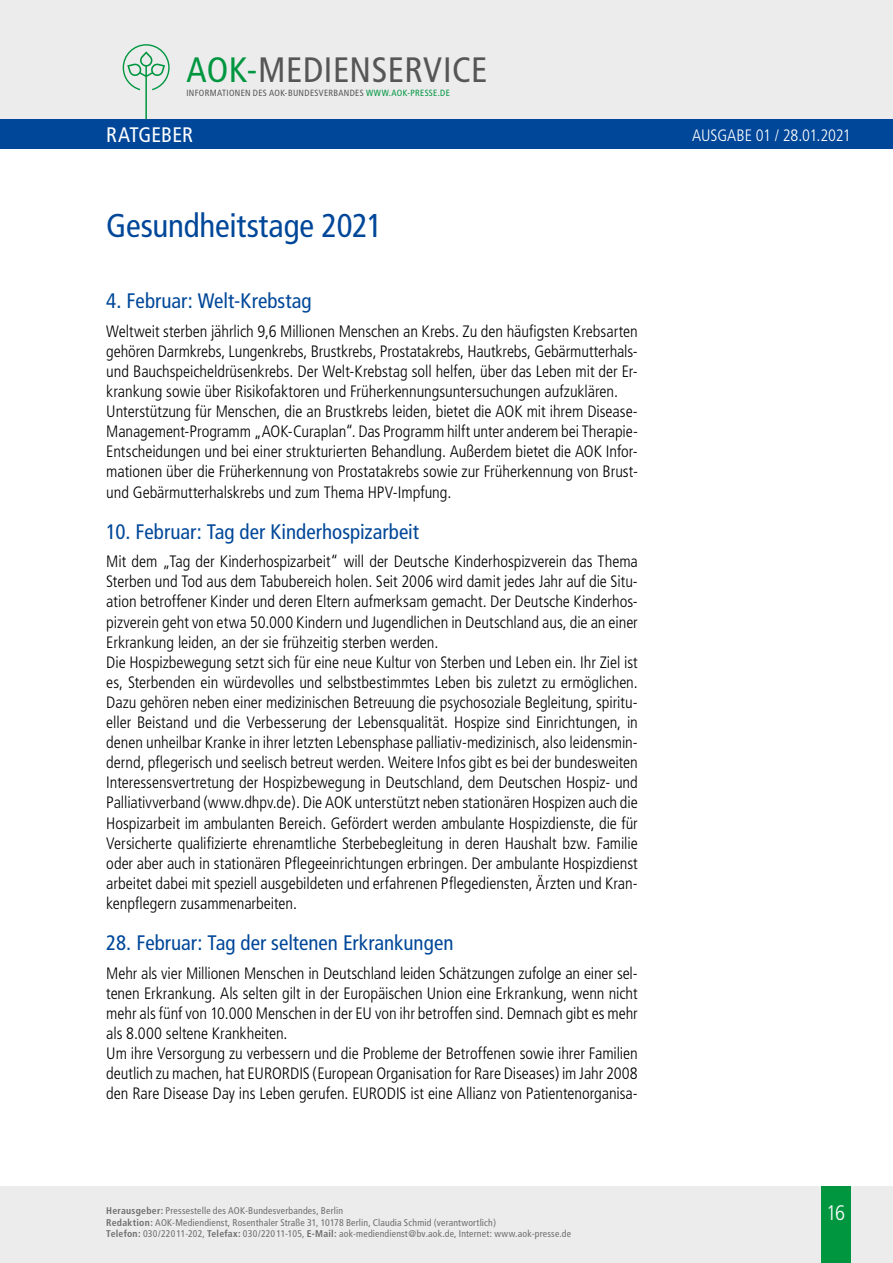
<style>
.page{position:relative;width:893px;height:1263px;background:#fff}
.page>*{position:absolute;margin:0;border:0;box-sizing:border-box;transform-origin:0 0}
.t1{font:condensed 35.25px "Frutiger";letter-spacing:.015em;color:#565656}
._2_Überschrift{font:condensed 33px "Frutiger";letter-spacing:-.005em;color:#004799}
._5_Zwischenüberschri{font:condensed 21px "Frutiger";color:#004799}
.t2{font:condensed 21px "Frutiger";color:#fff}
.t3{font:300 condensed 21px "Frutiger";color:#fff}
._4_Fließtext{font:300 condensed 16.5px/20.1px "Frutiger";letter-spacing:-.005em;color:#000;text-align:justify}
.t4{font:300 condensed 16.5px "Frutiger";letter-spacing:-.01em;color:#fff}
.t5{font:condensed 9.75px/11.7px "Frutiger";letter-spacing:.02em;color:#6f6f6e}
.t6{font:condensed 9px "Frutiger";letter-spacing:.035em;color:#565656}
.s1{color:#00963f}
.s2{font-weight:700}
</style>
<div class="page">
<div style="left:0;top:1186px;width:893px;height:77px;background:#ececed"></div>
<div style="left:821px;top:1186px;width:29px;height:77px;background:#00963f"></div>
<div style="left:0;top:0;width:893px;height:141px;background:#ececed"></div>
<svg style="left:123px;top:44px;width:47px;height:75px"></svg>
<div style="left:0;top:119px;width:893px;height:30px;background:#004799"></div>
<h1 class="t1" style="left:186px;top:49px;width:303px"><span class="s1">AOK-</span>MEDIENSERVICE</h1>
<p class="t6" style="left:186px;top:87px;width:265px">INFORMATIONEN DES AOK-BUNDESVERBANDES <span class="s1">WWW.AOK-PRESSE.DE</span></p>
<p class="t2" style="left:106px;top:123px;width:88px">RATGEBER</p>
<p class="t4" style="left:692px;top:125px;width:160px">AUSGABE 01 / 28.01.2021</p>
<p class="_2_Überschrift" style="left:106px;top:207px;width:278px">Gesundheitstage 2021</p>
<p class="_5_Zwischenüberschri" style="left:106px;top:289px;width:207px">4. Februar: Welt-Krebstag</p>
<p class="_4_Fließtext" style="left:106px;top:321px;width:533px">Weltweit sterben jährlich 9,6 Millionen Menschen an Krebs. Zu den häufigsten Krebsarten gehören Darmkrebs, Lungenkrebs, Brustkrebs, Prostatakrebs, Hautkrebs, Gebärmutterhals&shy;und Bauchspeicheldrüsenkrebs. Der Welt-Krebstag soll helfen, über das Leben mit der Er&shy;krankung sowie über Risikofaktoren und Früherkennungsuntersuchungen aufzuklären.</p>
<p class="_4_Fließtext" style="left:106px;top:402px;width:533px">Unterstützung für Menschen, die an Brustkrebs leiden, bietet die AOK mit ihrem Disease-Management-Programm „AOK-Curaplan“. Das Programm hilft unter anderem bei Therapie-Entscheidungen und bei einer strukturierten Behandlung. Außerdem bietet die AOK Infor&shy;mationen über die Früherkennung von Prostatakrebs sowie zur Früherkennung von Brust&shy;und Gebärmutterhalskrebs und zum Thema HPV-Impfung.</p>
<p class="_5_Zwischenüberschri" style="left:106px;top:519px;width:314px">10. Februar: Tag der Kinderhospizarbeit</p>
<p class="_4_Fließtext" style="left:106px;top:552px;width:533px">Mit dem „Tag der Kinderhospizarbeit“ will der Deutsche Kinderhospizverein das Thema Sterben und Tod aus dem Tabubereich holen. Seit 2006 wird damit jedes Jahr auf die Situ&shy;ation betroffener Kinder und deren Eltern aufmerksam gemacht. Der Deutsche Kinderhos&shy;pizverein geht von etwa 50.000 Kindern und Jugendlichen in Deutschland aus, die an einer Erkrankung leiden, an der sie frühzeitig sterben werden.</p>
<p class="_4_Fließtext" style="left:106px;top:652px;width:533px">Die Hospizbewegung setzt sich für eine neue Kultur von Sterben und Leben ein. Ihr Ziel ist es, Sterbenden ein würdevolles und selbstbestimmtes Leben bis zuletzt zu ermöglichen.<br>Dazu gehören neben einer medizinischen Betreuung die psychosoziale Begleitung, spiritu&shy;eller Beistand und die Verbesserung der Lebensqualität. Hospize sind Einrichtungen, in denen unheilbar Kranke in ihrer letzten Lebensphase palliativ-medizinisch, also leidensmin&shy;dernd, pflegerisch und seelisch betreut werden. Weitere Infos gibt es bei der bundesweiten Interessensvertretung der Hospizbewegung in Deutschland, dem Deutschen Hospiz- und Palliativverband (www.dhpv.de). Die AOK unterstützt neben stationären Hospizen auch die Hospizarbeit im ambulanten Bereich. Gefördert werden ambulante Hospizdienste, die für Versicherte qualifizierte ehrenamtliche Sterbebegleitung in deren Haushalt bzw. Familie oder aber auch in stationären Pflegeeinrichtungen erbringen. Der ambulante Hospizdienst arbeitet dabei mit speziell ausgebildeten und erfahrenen Pflegediensten, Ärzten und Kran&shy;kenpflegern zusammenarbeiten.</p>
<p class="_5_Zwischenüberschri" style="left:106px;top:930px;width:349px">28. Februar: Tag der seltenen Erkrankungen</p>
<p class="_4_Fließtext" style="left:106px;top:963px;width:533px">Mehr als vier Millionen Menschen in Deutschland leiden Schätzungen zufolge an einer sel&shy;tenen Erkrankung. Als selten gilt in der Europäischen Union eine Erkrankung, wenn nicht mehr als fünf von 10.000 Menschen in der EU von ihr betroffen sind. Demnach gibt es mehr als 8.000 seltene Krankheiten.</p>
<p class="_4_Fließtext" style="left:106px;top:1043px;width:533px">Um ihre Versorgung zu verbessern und die Probleme der Betroffenen sowie ihrer Familien deutlich zu machen, hat EURORDIS (European Organisation for Rare Diseases) im Jahr 2008 den Rare Disease Day ins Leben gerufen. EURODIS ist eine Allianz von Patientenorganisa-</p>
<p class="t5" style="left:106px;top:1205px;width:466px"><span class="s2">Herausgeber:</span> Pressestelle des AOK-Bundesverbandes, Berlin<br><span class="s2">Redaktion:</span> AOK-Mediendienst, Rosenthaler Straße 31, 10178 Berlin, Claudia Schmid (verantwortlich)<br><span class="s2">Telefon:</span> 030/22011-202, <span class="s2">Telefax:</span> 030/22011-105, <span class="s2">E-Mail:</span> aok-mediendienst@bv.aok.de, Internet: www.aok-presse.de</p>
<p class="t3" style="left:826px;top:1201px;width:21px">16</p>
</div>
